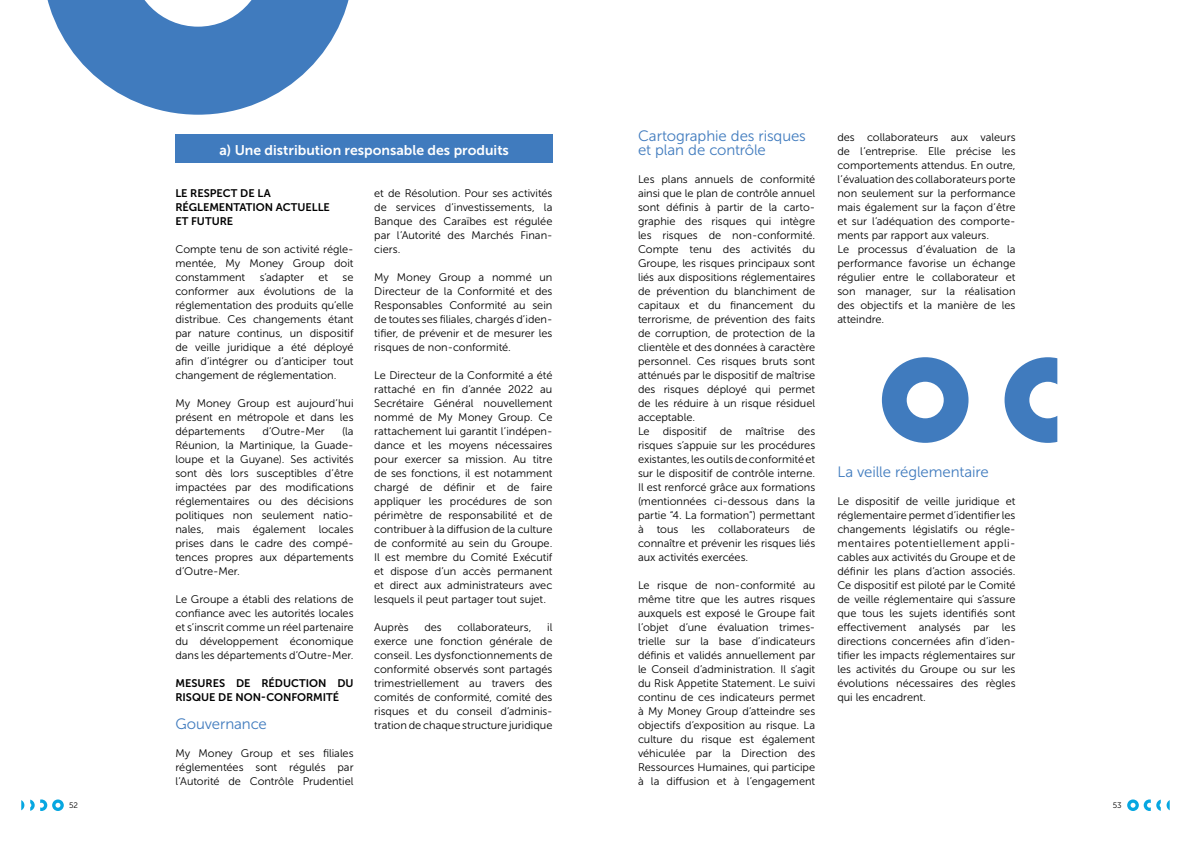
<style>
.page{position:relative;width:1191px;height:842px;background:#fff}
.page>*{position:absolute;margin:0;border:0;box-sizing:border-box;transform-origin:0 0}
.t1{font:15px/14px "Museo Sans 300";letter-spacing:-.005em;color:#407bbe}
.t2{font:14px "Museo Sans 700";color:#fff}
.t3{font:11px/14px "Museo Sans 300";color:#000;text-align:justify}
.t4{font:11px/14px "Museo Sans 700";color:#000}
.t5{font:8px "Museo Sans 300";color:#000}
</style>
<div class="page">
<div style="left:175px;top:134px;width:378px;height:28px;background:#407bbe"></div>
<svg style="left:21px;top:800px;width:3px;height:10px"></svg>
<svg style="left:30px;top:799px;width:34px;height:12px"></svg>
<svg style="left:1156px;top:800px;width:4px;height:11px"></svg>
<svg style="left:1166px;top:800px;width:3px;height:10px"></svg>
<svg style="left:1127px;top:799px;width:23px;height:12px"></svg>
<svg style="left:47px;top:0;width:302px;height:115px"></svg>
<svg style="left:882px;top:357px;width:86px;height:86px"></svg>
<svg style="left:1004px;top:357px;width:53px;height:86px"></svg>
<p class="t2" style="left:219px;top:142px;width:291px">a) Une distribution responsable des produits</p>
<p class="t4" style="left:175px;top:186px;width:156px">LE RESPECT DE LA<br>RÉGLEMENTATION ACTUELLE<br>ET FUTURE</p>
<p class="t3" style="left:175px;top:242px;width:180px">Compte tenu de son activité régle&shy;mentée, My Money Group doit constamment</p>
<p class="t3" style="left:374px;top:186px;width:180px">et de Résolution. Pour ses activités de services d’investissements, la Banque des Caraïbes est régulée par l’Autorité des Marchés Finan&shy;ciers.</p>
<p class="t3" style="left:374px;top:270px;width:180px">My Money Group a nommé un Directeur de la Conformité et des Responsables Conformité au sein de toutes ses filiales, chargés d’iden&shy;tifier, de prévenir et de mesurer les risques de non-conformité.</p>
<p class="t3" style="left:374px;top:368px;width:180px">Le Directeur de la Conformité a été rattaché en fin d’année 2022 au Secrétaire Général nouvellement nommé de My Money Group. Ce rattachement lui garantit l’indépen&shy;dance et les moyens nécessaires pour exercer sa mission. Au titre de ses fonctions, il est notamment chargé de définir et de faire appliquer les procédures de son périmètre de responsabilité et de contribuer à la diffusion de la culture de conformité au sein du Groupe.<br>Il est membre du Comité Exécutif et dispose d’un accès permanent et direct aux administrateurs avec lesquels il peut partager tout sujet.</p>
<p class="t3" style="left:374px;top:620px;width:36px">Auprès</p>
<p class="t3" style="left:424px;top:620px;width:19px">des</p>
<p class="t3" style="left:457px;top:620px;width:76px">collaborateurs,</p>
<p class="t3" style="left:260px;top:270px;width:46px">s’adapter</p>
<p class="t3" style="left:318px;top:270px;width:11px">et</p>
<p class="t3" style="left:175px;top:270px;width:180px;text-indent:167px">se conformer aux évolutions de la réglementation des produits qu’elle distribue. Ces changements étant par nature continus, un dispositif de veille juridique a été déployé afin d’intégrer ou d’anticiper tout changement de réglementation.</p>
<p class="t3" style="left:175px;top:396px;width:180px">My Money Group est aujourd’hui présent en métropole et dans les départements</p>
<p class="t3" style="left:175px;top:424px;width:180px;text-indent:166px">(la Réunion, la Martinique, la Guade&shy;loupe et la Guyane). Ses activités sont dès lors susceptibles d’être impactées par des modifications réglementaires ou des décisions politiques non seulement natio&shy;nales, mais également locales prises dans le cadre des compé&shy;tences propres aux départements d’Outre-Mer.</p>
<p class="t3" style="left:175px;top:592px;width:180px">Le Groupe a établi des relations de confiance avec les autorités locales et s’inscrit comme un réel partenaire du développement économique dans les départements d’Outre-Mer.</p>
<p class="t4" style="left:175px;top:676px;width:180px">MESURES DE RÉDUCTION DU<br>RISQUE DE NON-CONFORMITÉ</p>
<h1 class="t1" style="left:175px;top:716px;width:93px">Gouvernance</h1>
<p class="t3" style="left:175px;top:746px;width:180px">My Money Group et ses filiales réglementées sont régulés par l’Autorité de Contrôle Prudentiel</p>
<p class="t3" style="left:262px;top:424px;width:64px">d’Outre-Mer</p>
<p class="t3" style="left:374px;top:620px;width:180px;text-indent:173px">il exerce une fonction générale de conseil. Les dysfonctionnements de conformité observés sont partagés trimestriellement au travers des comités de conformité, comité des risques et du conseil d’adminis&shy;tration de chaque structure juridique</p>
<h1 class="t1" style="left:638px;top:128px;width:169px">Cartographie des risques et plan de contrôle</h1>
<p class="t3" style="left:638px;top:172px;width:179px;text-align:left">Les plans annuels de conformité ainsi que le plan de contrôle annuel sont définis à partir de la carto&shy;graphie des risques qui intègre les risques de non-conformité.<br>Compte tenu des activités du Groupe, les risques principaux sont liés aux dispositions réglementaires de prévention du blanchiment de capitaux et du financement du terrorisme, de prévention des faits de corruption, de protection de la clientèle et des données à caractère personnel. Ces risques bruts sont atténués par le dispositif de maîtrise des risques déployé qui permet de les réduire à un risque résiduel acceptable.<br>Le dispositif de maîtrise des risques s’appuie sur les procédures existantes, les outils de conformité et sur le dispositif de contrôle interne.<br>Il est renforcé grâce aux formations (mentionnées ci-dessous dans la partie “4. La formation”) permettant à tous les collaborateurs de connaître et prévenir les risques liés aux activités exercées.</p>
<p class="t3" style="left:638px;top:578px;width:179px">Le risque de non-conformité au même titre que les autres risques auxquels est exposé le Groupe fait l’objet d’une évaluation trimes&shy;trielle sur la base d’indicateurs définis et validés annuellement par le Conseil d’administration. Il s’agit du Risk Appetite Statement. Le suivi continu de ces indicateurs permet à My Money Group d’atteindre ses objectifs d’exposition au risque. La culture du risque est également véhiculée par la Direction des Ressources Humaines, qui participe à la diffusion et à l’engagement</p>
<p class="t3" style="left:837px;top:130px;width:180px;text-align:left">des collaborateurs aux valeurs de l’entreprise. Elle précise les comportements attendus. En outre, l’évaluation des collaborateurs porte non seulement sur la performance mais également sur la façon d’être et sur l’adéquation des comporte&shy;ments par rapport aux valeurs.<br>Le processus d’évaluation de la performance favorise un échange régulier entre le collaborateur et son manager, sur la réalisation des objectifs et la manière de les atteindre.</p>
<h1 class="t1" style="left:837px;top:464px;width:153px">La veille réglementaire</h1>
<p class="t3" style="left:837px;top:494px;width:180px">Le dispositif de veille juridique et réglementaire permet d’identifier les changements législatifs ou régle&shy;mentaires potentiellement appli&shy;cables aux activités du Groupe et de définir les plans d’action associés.<br>Ce dispositif est piloté par le Comité de veille réglementaire qui s’assure que tous les sujets identifiés sont effectivement analysés par les directions concernées afin d’iden&shy;tifier les impacts réglementaires sur les activités du Groupe ou sur les évolutions nécessaires des règles qui les encadrent.</p>
<p class="t5" style="left:69px;top:801px;width:10px">52</p>
<p class="t5" style="left:1112px;top:801px;width:10px">53</p>
</div>
